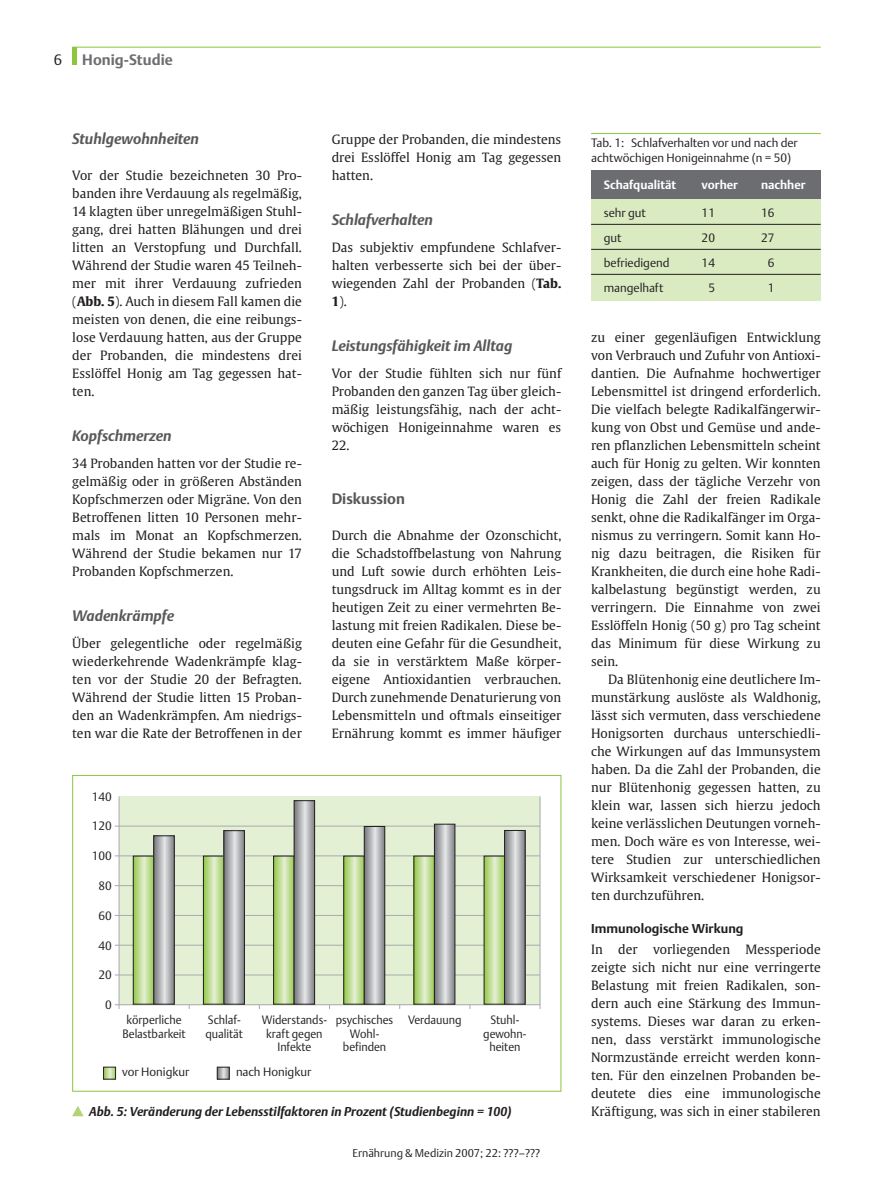
<style>
.page{position:relative;width:893px;height:1191px;background:#fff}
.page>*{position:absolute;margin:0;border:0;box-sizing:border-box;transform-origin:0 0}
.t1{font:italic 700 15px "Thieme Argo One";color:#57585a}
.t2{font:700 15px "Thieme Argo One";letter-spacing:.005em;color:#6c6d70}
.t3{font:700 15px "Thieme Argo One";color:#57585a}
.t4{font:15px "Thieme Argo One";color:#231f20}
.t5{font:12.75px/18px "Thieme Gulliver";letter-spacing:.005em;color:#231f20;text-align:justify}
.t6{font:italic 700 12.75px "Thieme Argo One";letter-spacing:.005em;color:#231f20}
.t7{font:700 12.75px "Thieme Argo One";letter-spacing:.005em;color:#231f20}
.t8{font:12px/15px "Thieme Argo One";color:#231f20}
.t9{font:12px/13.5px "Thieme Argo One";color:#231f20;text-align:center;scale:.95 1}
.t10{font:700 12px "Thieme Argo One";color:#fff}
.t11{font:11.25px "Thieme Argo One";color:#231f20}
.s1{font-weight:700}
</style>
<div class="page">
<div style="left:72px;top:47px;width:5px;height:18px;background:#8bc63e"></div>
<hr style="left:72px;top:47px;width:749px;height:1px;background:#8bc63e">
<div style="left:591px;top:178px;width:230px;height:123px;background:#daeac1"></div>
<hr style="left:591px;top:224px;width:230px;height:1px;background:#231f20">
<hr style="left:591px;top:249px;width:230px;height:1px;background:#231f20">
<hr style="left:591px;top:274px;width:230px;height:1px;background:#231f20">
<hr style="left:591px;top:133px;width:230px;height:1px;background:#8bc63e">
<div style="left:591px;top:170px;width:230px;height:29px;background:#6c6d70"></div>
<svg style="left:105px;top:1068px;width:9px;height:9px"></svg>
<div style="left:103px;top:1066px;width:13px;height:13px;border:1px solid #231f20"></div>
<svg style="left:219px;top:1068px;width:9px;height:9px"></svg>
<div style="left:217px;top:1066px;width:13px;height:13px;border:1px solid #231f20"></div>
<div style="left:72px;top:775px;width:489px;height:316px;border:1px solid #8bc63e"></div>
<div style="left:119px;top:796px;width:421px;height:208px;background:#e4f0d4"></div>
<hr style="left:115px;top:825px;width:425px;height:1px;background:#a8a9ad">
<hr style="left:115px;top:855px;width:425px;height:1px;background:#a8a9ad">
<hr style="left:115px;top:885px;width:425px;height:1px;background:#a8a9ad">
<hr style="left:115px;top:915px;width:425px;height:1px;background:#a8a9ad">
<hr style="left:115px;top:944px;width:425px;height:1px;background:#a8a9ad">
<hr style="left:115px;top:974px;width:425px;height:1px;background:#a8a9ad">
<hr style="left:115px;top:1004px;width:425px;height:1px;background:#a8a9ad">
<hr style="left:119px;top:796px;width:1px;height:213px;background:#a8a9ad">
<hr style="left:540px;top:796px;width:1px;height:213px;background:#a8a9ad">
<svg style="left:135px;top:857px;width:17px;height:145px;background:#c3de9b"></svg>
<div style="left:133px;top:855px;width:21px;height:149px;border:1px solid #231f20"></div>
<svg style="left:155px;top:837px;width:18px;height:165px;background:#b4b6b8"></svg>
<div style="left:153px;top:835px;width:22px;height:169px;border:1px solid #231f20"></div>
<svg style="left:205px;top:857px;width:17px;height:145px"></svg>
<div style="left:203px;top:855px;width:21px;height:149px;border:1px solid #231f20"></div>
<svg style="left:226px;top:832px;width:17px;height:170px;background:#b7b8bb"></svg>
<div style="left:224px;top:830px;width:21px;height:174px;border:1px solid #231f20"></div>
<svg style="left:275px;top:857px;width:17px;height:145px"></svg>
<div style="left:273px;top:855px;width:21px;height:149px;border:1px solid #231f20"></div>
<svg style="left:296px;top:802px;width:17px;height:200px;background:#b7b8bb"></svg>
<div style="left:294px;top:800px;width:21px;height:204px;border:1px solid #231f20"></div>
<svg style="left:345px;top:857px;width:18px;height:145px"></svg>
<div style="left:343px;top:855px;width:22px;height:149px;border:1px solid #231f20"></div>
<svg style="left:366px;top:828px;width:17px;height:174px;background:#b7b8bb"></svg>
<div style="left:364px;top:826px;width:21px;height:178px;border:1px solid #231f20"></div>
<svg style="left:416px;top:857px;width:17px;height:145px"></svg>
<svg style="left:436px;top:825px;width:17px;height:177px;background:#b7b8bb"></svg>
<div style="left:434px;top:823px;width:21px;height:181px;border:1px solid #231f20"></div>
<svg style="left:486px;top:857px;width:17px;height:145px;background:#c4df9b"></svg>
<svg style="left:506px;top:832px;width:17px;height:170px;background:#b7b8bb"></svg>
<div style="left:504px;top:830px;width:21px;height:174px;border:1px solid #231f20"></div>
<p class="t4" style="left:54px;top:51px;width:10px">6</p>
<p class="t2" style="left:82px;top:51px;width:92px">Honig-Studie</p>
<p class="t1" style="left:72px;top:130px;width:128px">Stuhlgewohnheiten</p>
<p class="t5" style="left:72px;top:167px;width:231px">Vor der Studie bezeichneten 30 Pro&shy;banden ihre Verdauung als regelmäßig, 14 klagten über unregelmäßigen Stuhl&shy;gang, drei hatten Blähungen und drei litten an Verstopfung und Durchfall.<br>Während der Studie waren 45 Teilneh&shy;mer mit ihrer Verdauung zufrieden (<span class="s1">Abb. 5</span>). Auch in diesem Fall kamen die meisten von denen, die eine reibungs&shy;lose Verdauung hatten, aus der Gruppe der Probanden, die mindestens drei Esslöffel Honig am Tag gegessen hat&shy;ten.</p>
<p class="t1" style="left:72px;top:427px;width:101px">Kopfschmerzen</p>
<p class="t5" style="left:72px;top:455px;width:231px">34 Probanden hatten vor der Studie re&shy;gelmäßig oder in größeren Abständen Kopfschmerzen oder Migräne. Von den Betroffenen litten 10 Personen mehr&shy;mals im Monat an Kopfschmerzen.<br>Während der Studie bekamen nur 17<br>Probanden Kopfschmerzen.</p>
<p class="t1" style="left:72px;top:607px;width:103px">Wadenkrämpfe</p>
<p class="t5" style="left:72px;top:635px;width:231px">Über gelegentliche oder regelmäßig wiederkehrende Wadenkrämpfe klag&shy;ten vor der Studie 20 der Befragten.<br>Während der Studie litten 15 Proban&shy;den an Wadenkrämpfen. Am niedrigs&shy;ten war die Rate der Betroffenen in der</p>
<p class="t8" style="left:92px;top:789px;width:22px">140</p>
<p class="t8" style="left:92px;top:819px;width:22px">120</p>
<p class="t8" style="left:92px;top:848px;width:22px">100</p>
<p class="t8" style="left:98px;top:878px;width:15px">80</p>
<p class="t8" style="left:98px;top:908px;width:15px">60</p>
<p class="t8" style="left:98px;top:938px;width:15px">40</p>
<p class="t8" style="left:98px;top:967px;width:15px">20</p>
<p class="t8" style="left:105px;top:997px;width:8px">0</p>
<p class="t5" style="left:332px;top:131px;width:231px">Gruppe der Probanden, die mindestens drei Esslöffel Honig am Tag gegessen hatten.</p>
<p class="t1" style="left:332px;top:211px;width:103px">Schlafverhalten</p>
<p class="t5" style="left:332px;top:239px;width:231px">Das subjektiv empfundene Schlafver&shy;halten verbesserte sich bei der über&shy;wiegenden Zahl der Probanden (<span class="s1">Tab.<br>1</span>).</p>
<p class="t1" style="left:332px;top:337px;width:182px">Leistungsfähigkeit im Alltag</p>
<p class="t5" style="left:332px;top:365px;width:231px">Vor der Studie fühlten sich nur fünf Probanden den ganzen Tag über gleich&shy;mäßig leistungsfähig, nach der acht&shy;wöchigen Honigeinnahme waren es 22.</p>
<p class="t3" style="left:332px;top:490px;width:75px">Diskussion</p>
<p class="t5" style="left:332px;top:527px;width:231px">Durch die Abnahme der Ozonschicht, die Schadstoffbelastung von Nahrung und Luft sowie durch erhöhten Leis&shy;tungsdruck im Alltag kommt es in der heutigen Zeit zu einer vermehrten Be&shy;lastung mit freien Radikalen. Diese be&shy;deuten eine Gefahr für die Gesundheit, da sie in verstärktem Maße körper&shy;eigene Antioxidantien verbrauchen.<br>Durch zunehmende Denaturierung von Lebensmitteln und oftmals einseitiger Ernährung kommt es immer häufiger</p>
<p class="t9" style="left:123px;top:1013px;width:68px">körperliche<br>Belastbarkeit</p>
<p class="t9" style="left:205px;top:1013px;width:41px;text-align:left">Schlaf&shy;qualität</p>
<p class="t9" style="left:262px;top:1013px;width:70px">Widerstands&shy;kraft gegen<br>Infekte</p>
<p class="t9" style="left:336px;top:1013px;width:62px">psychisches<br>Wohl&shy;befinden</p>
<p class="t9" style="left:408px;top:1013px;width:58px">Verdauung</p>
<p class="t9" style="left:483px;top:1013px;width:47px">Stuhl&shy;gewohn&shy;heiten</p>
<p class="t8" style="left:122px;top:1064px;width:69px">vor Honigkur</p>
<p class="t8" style="left:236px;top:1064px;width:77px">nach Honigkur</p>
<p class="t6" style="left:89px;top:1104px;width:424px">Abb. 5: Veränderung der Lebensstilfaktoren in Prozent (Studienbeginn = 100)</p>
<p class="t11" style="left:353px;top:1146px;width:189px">Ernährung &amp; Medizin 2007; 22: ???–???</p>
<p class="t8" style="left:591px;top:135px;width:208px">Tab. 1: Schlafverhalten vor und nach der achtwöchigen Honigeinnahme (n = 50)</p>
<p class="t10" style="left:604px;top:178px;width:74px">Schafqualität</p>
<p class="t10" style="left:702px;top:178px;width:38px">vorher</p>
<p class="t10" style="left:761px;top:178px;width:46px">nachher</p>
<p class="t8" style="left:604px;top:205px;width:43px">sehr gut</p>
<p class="t8" style="left:702px;top:205px;width:15px">11</p>
<p class="t8" style="left:761px;top:205px;width:15px">16</p>
<p class="t8" style="left:604px;top:230px;width:19px">gut</p>
<p class="t8" style="left:702px;top:230px;width:15px">20</p>
<p class="t8" style="left:761px;top:230px;width:15px">27</p>
<p class="t8" style="left:604px;top:255px;width:67px">befriedigend</p>
<p class="t8" style="left:702px;top:255px;width:15px">14</p>
<p class="t8" style="left:768px;top:255px;width:8px">6</p>
<p class="t8" style="left:604px;top:280px;width:61px">mangelhaft</p>
<p class="t8" style="left:708px;top:280px;width:8px">5</p>
<p class="t8" style="left:768px;top:280px;width:8px">1</p>
<p class="t5" style="left:591px;top:329px;width:231px">zu einer gegenläufigen Entwicklung von Verbrauch und Zufuhr von Antioxi&shy;dantien. Die Aufnahme hochwertiger Lebensmittel ist dringend erforderlich.<br>Die vielfach belegte Radikalfängerwir&shy;kung von Obst und Gemüse und ande&shy;ren pflanzlichen Lebensmitteln scheint auch für Honig zu gelten. Wir konnten zeigen, dass der tägliche Verzehr von Honig die Zahl der freien Radikale senkt, ohne die Radikalfänger im Orga&shy;nismus zu verringern. Somit kann Ho&shy;nig dazu beitragen, die Risiken für Krankheiten, die durch eine hohe Radi&shy;kalbelastung begünstigt werden, zu verringern. Die Einnahme von zwei Esslöffeln Honig (50 g) pro Tag scheint das Minimum für diese Wirkung zu sein.</p>
<p class="t5" style="left:591px;top:671px;width:231px;text-indent:17px">Da Blütenhonig eine deutlichere Im&shy;munstärkung auslöste als Waldhonig, lässt sich vermuten, dass verschiedene Honigsorten durchaus unterschiedli&shy;che Wirkungen auf das Immunsystem haben. Da die Zahl der Probanden, die nur Blütenhonig gegessen hatten, zu klein war, lassen sich hierzu jedoch keine verlässlichen Deutungen vorneh&shy;men. Doch wäre es von Interesse, wei&shy;tere Studien zur unterschiedlichen Wirksamkeit verschiedener Honigsor&shy;ten durchzuführen.</p>
<p class="t7" style="left:591px;top:921px;width:154px">Immunologische Wirkung</p>
<p class="t5" style="left:591px;top:941px;width:231px">In der vorliegenden Messperiode zeigte sich nicht nur eine verringerte Belastung mit freien Radikalen, son&shy;dern auch eine Stärkung des Immun&shy;systems. Dieses war daran zu erken&shy;nen, dass verstärkt immunologische Normzustände erreicht werden konn&shy;ten. Für den einzelnen Probanden be&shy;deutete dies eine immunologische Kräftigung, was sich in einer stabileren</p>
</div>
